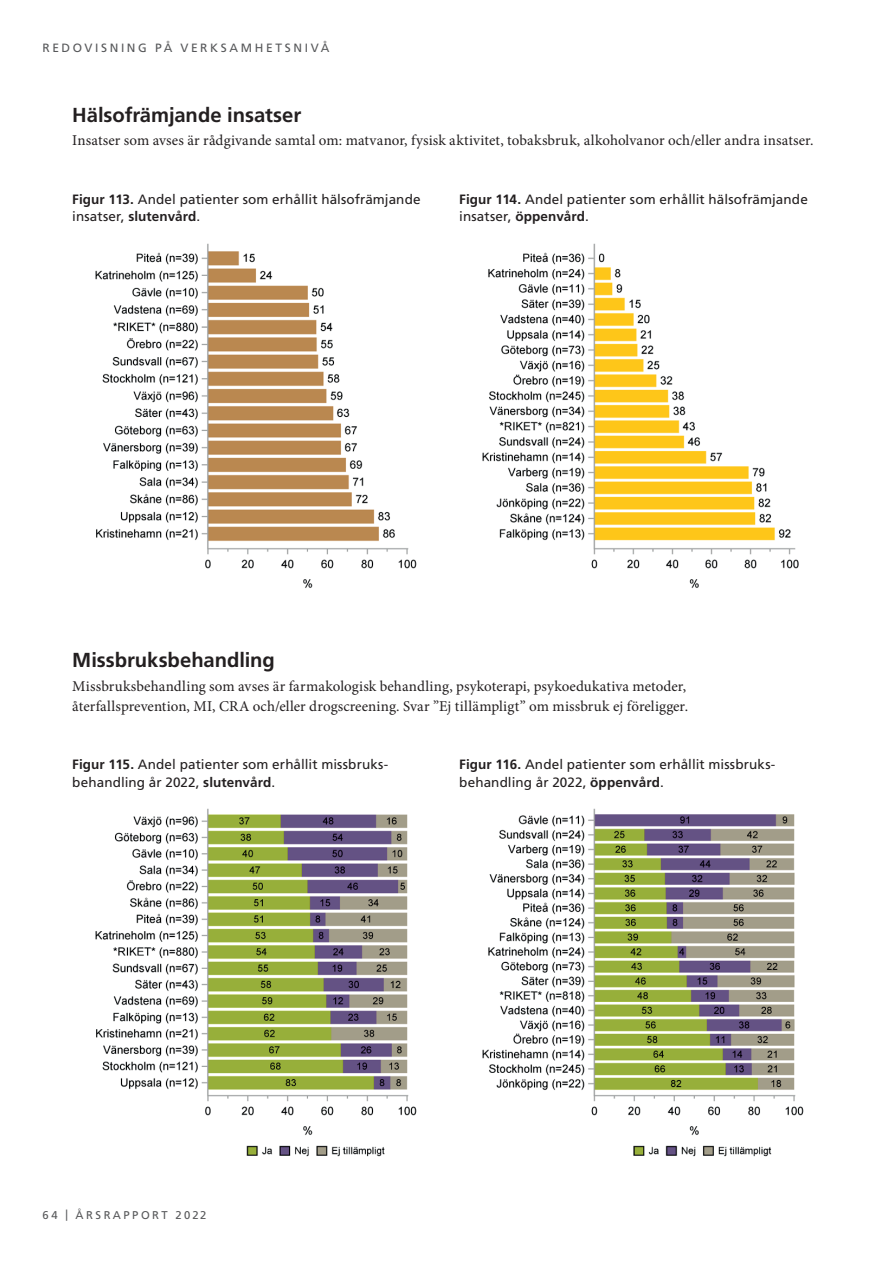
<style>
.page{position:relative;width:893px;height:1263px;background:#fff}
.page>*{position:absolute;margin:0;border:0;box-sizing:border-box;transform-origin:0 0}
.H2_Mellanrubrik_Frut{font:700 20.25px "Frutiger LT Pro";letter-spacing:-.005em;color:#231f20}
.Bröd_1___Minion_10{font:15px/19.5px "Minion Pro";letter-spacing:.005em;color:#231f20}
.FIgurtext_Frutiger_R{font:13.5px/17.2px "Frutiger LT Pro";letter-spacing:.005em;color:#231f20}
.Kapitelrubrik_HÖGER{font:12px "Frutiger LT Pro";letter-spacing:.215em;color:#57585a}
.t1{font:11.25px "Frutiger LT Pro";letter-spacing:.22em;color:#57585a}
.s1{font-weight:700}
</style>
<div class="page">
<img style="left:95px;top:243px;width:322px;height:345px">
<img style="left:482px;top:243px;width:317px;height:345px">
<img style="left:95px;top:808px;width:322px;height:349px">
<img style="left:482px;top:808px;width:322px;height:349px">
<p class="Kapitelrubrik_HÖGER" style="left:43px;top:40px;width:288px">REDOVISNING PÅ VERKSAMHETSNIVÅ</p>
<h2 class="H2_Mellanrubrik_Frut" style="left:72px;top:102px;width:230px">Hälsofrämjande insatser</h2>
<p class="Bröd_1___Minion_10" style="left:72px;top:131px;width:743px">Insatser som avses är rådgivande samtal om: matvanor, fysisk aktivitet, tobaksbruk, alkoholvanor och/eller andra insatser.</p>
<p class="FIgurtext_Frutiger_R" style="left:72px;top:191px;width:350px"><span class="s1">Figur 113.</span> Andel patienter som erhållit hälsofrämjande insatser, <span class="s1">slutenvård</span> .</p>
<p class="FIgurtext_Frutiger_R" style="left:459px;top:191px;width:350px"><span class="s1">Figur 114.</span> Andel patienter som erhållit hälsofrämjande insatser, <span class="s1">öppenvård</span> .</p>
<h2 class="H2_Mellanrubrik_Frut" style="left:72px;top:648px;width:204px">Missbruksbehandling</h2>
<p class="Bröd_1___Minion_10" style="left:72px;top:677px;width:617px">Missbruksbehandling som avses är farmakologisk behandling, psykoterapi, psykoedukativa metoder, återfallsprevention, MI, CRA och/eller drogscreening. Svar ”Ej tillämpligt” om missbruk ej föreligger.</p>
<p class="FIgurtext_Frutiger_R" style="left:72px;top:756px;width:316px"><span class="s1">Figur 115.</span> Andel patienter som erhållit missbruks&shy;behandling år 2022, <span class="s1">slutenvård</span>.</p>
<p class="FIgurtext_Frutiger_R" style="left:459px;top:756px;width:317px"><span class="s1">Figur 116.</span> Andel patienter som erhållit missbruks&shy;behandling år 2022, <span class="s1">öppenvård</span>.</p>
<p class="t1" style="left:43px;top:1209px;width:165px">64 | ÅRSRAPPORT 2022</p>
</div>
